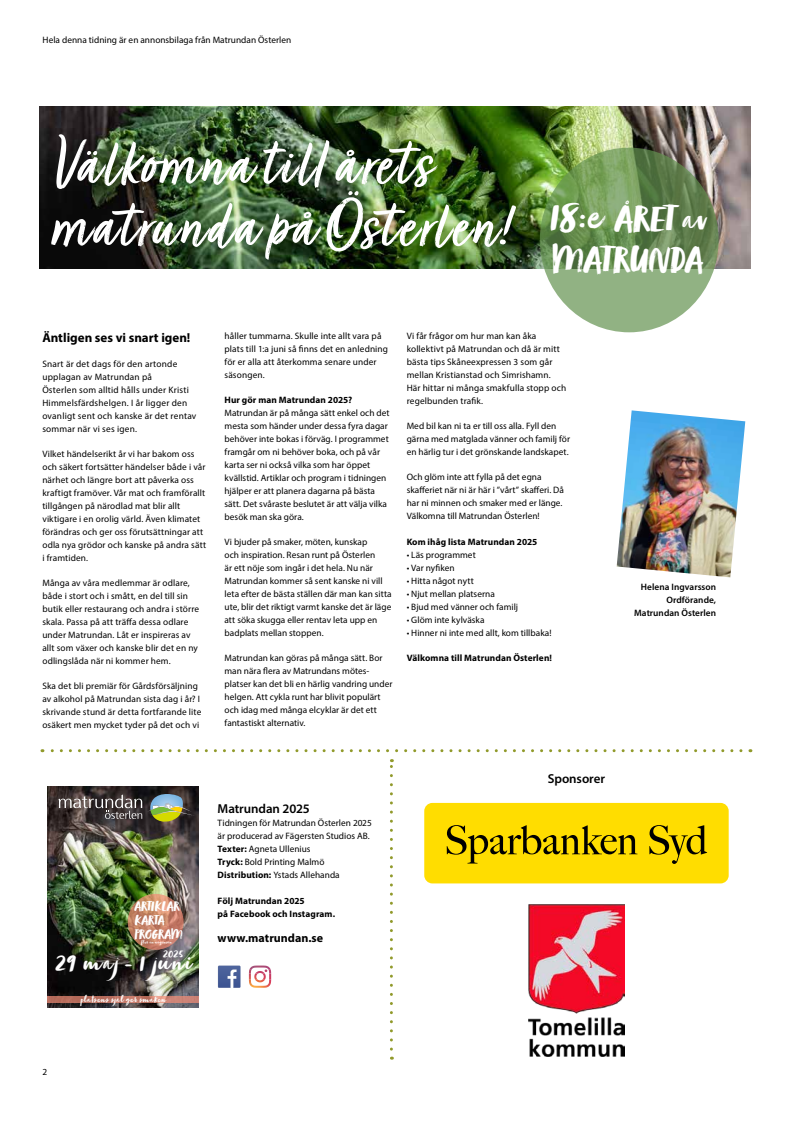
<style>
.page{position:relative;width:794px;height:1127px;background:#fff}
.page>*{position:absolute;margin:0;border:0;box-sizing:border-box;transform-origin:0 0}
.t1{font:74px/62px "Turbinado Pro";letter-spacing:.035em;color:#fff}
.t2{font:38px/41px "Zooja Pro";letter-spacing:.01em;color:#fff}
.t3{font:27.3px "Zooja Pro";letter-spacing:.07em;color:#fff}
.t4{font:13.9px/13.9px "Zooja Pro";letter-spacing:.015em;color:#fff}
.t5{font:700 13px "Myriad Pro";color:#000}
.t6{font:600 13px "Myriad Pro";letter-spacing:-.005em;color:#000}
.t7{font:12.6px "Zooja Pro";color:#fff}
.t8{font:700 12px "Myriad Pro";color:#000}
.t9{font:10.1px "Zooja Pro";letter-spacing:.065em;color:#fff}
.t10{font:9.3px/13px "Myriad Pro";letter-spacing:.01em;color:#000}
.t11{font:700 9.3px/13px "Myriad Pro";letter-spacing:.01em;color:#000}
.t12{font:600 9.3px/13px "Myriad Pro";letter-spacing:.005em;color:#000;text-align:right}
.t13{font:5.2px "Zooja Pro";letter-spacing:.075em;color:#fff}
.s1{font-size:47px}
.s2{font-weight:700}
</style>
<div class="page">
<img style="left:40px;top:106px;width:710px;height:162px">
<svg style="left:390px;top:759px;width:3px;height:290px"></svg>
<svg style="left:42px;top:749px;width:699px;height:3px"></svg>
<svg style="left:249px;top:970px;width:13px;height:10px"></svg>
<img style="left:249px;top:980px;width:22px;height:8px">
<img style="left:249px;top:965px;width:22px;height:5px">
<svg style="left:262px;top:970px;width:9px;height:10px"></svg>
<svg style="left:218px;top:965px;width:23px;height:23px"></svg>
<svg style="left:218px;top:966px;width:22px;height:22px"></svg>
<svg style="left:540px;top:148px;width:178px;height:184px;background:#739660"></svg>
<img style="left:616px;top:410px;width:129px;height:167px">
<img style="left:529px;top:905px;width:95px;height:152px">
<div style="left:424px;top:803px;width:304px;height:80px;background:#fd0;border-radius:8px"></div>
<svg style="left:447px;top:825px;width:190px;height:38px"></svg>
<svg style="left:649px;top:825px;width:58px;height:39px"></svg>
<img style="left:47px;top:786px;width:152px;height:222px">
<svg style="left:128px;top:894px;width:56px;height:56px;background:#c58166"></svg>
<svg style="left:58px;top:794px;width:137px;height:29px;background:#5f5e52"></svg>
<svg style="left:47px;top:996px;width:152px;height:7px"></svg>
<p class="t10" style="left:43px;top:33px;width:250px">Hela denna tidning är en annonsbilaga från Matrundan Österlen</p>
<h1 class="t1" style="left:51px;top:139px;width:461px">Välkomna till årets matrunda på Österlen!</h1>
<h2 class="t2" style="left:549px;top:202px;width:158px"><span class="s1">18:e</span> ÅRET av<br>MATRUNDA</h2>
<h3 class="t5" style="left:42px;top:329px;width:150px">Äntligen ses vi snart igen!</h3>
<p class="t10" style="left:42px;top:357px;width:156px">Snart är det dags för den artonde upplagan av Matrundan på<br>Österlen som alltid hålls under Kristi<br>Himmelsfärdshelgen. I år ligger den ovanligt sent och kanske är det rentav sommar när vi ses igen.</p>
<p class="t10" style="left:42px;top:447px;width:165px">Vilket händelserikt år vi har bakom oss och säkert fortsätter händelser både i vår närhet och längre bort att påverka oss kraftigt framöver. Vår mat och framförallt tillgången på närodlad mat blir allt viktigare i en orolig värld. Även klimatet förändras och ger oss förutsättningar att odla nya grödor och kanske på andra sätt i framtiden.</p>
<p class="t10" style="left:42px;top:576px;width:158px">Många av våra medlemmar är odlare, både i stort och i smått, en del till sin butik eller restaurang och andra i större skala. Passa på att träffa dessa odlare under Matrundan. Låt er inspireras av allt som växer och kanske blir det en ny odlingslåda när ni kommer hem.</p>
<p class="t10" style="left:42px;top:679px;width:160px">Ska det bli premiär för Gårdsförsäljning av alkohol på Matrundan sista dag i år? I skrivande stund är detta fortfarande lite osäkert men mycket tyder på det och vi</p>
<p class="t10" style="left:224px;top:330px;width:165px">håller tummarna. Skulle inte allt vara på plats till 1:a juni så finns det en anledning för er alla att återkomma senare under säsongen.</p>
<p class="t11" style="left:224px;top:393px;width:129px">Hur gör man Matrundan 2025?</p>
<p class="t10" style="left:224px;top:406px;width:167px">Matrundan är på många sätt enkel och det mesta som händer under dessa fyra dagar behöver inte bokas i förväg. I programmet framgår om ni behöver boka, och på vår karta ser ni också vilka som har öppet kvällstid. Artiklar och program i tidningen hjälper er att planera dagarna på bästa sätt. Det svåraste beslutet är att välja vilka besök man ska göra.</p>
<p class="t10" style="left:224px;top:535px;width:169px">Vi bjuder på smaker, möten, kunskap<br>och inspiration. Resan runt på Österlen<br>är ett nöje som ingår i det hela. Nu när Matrundan kommer så sent kanske ni vill leta efter de bästa ställen där man kan sitta ute, blir det riktigt varmt kanske det är läge att söka skugga eller rentav leta upp en badplats mellan stoppen.</p>
<p class="t10" style="left:224px;top:651px;width:169px">Matrundan kan göras på många sätt. Bor man nära flera av Matrundans mötes&shy;platser kan det bli en härlig vandring under helgen. Att cykla runt har blivit populärt och idag med många elcyklar är det ett fantastiskt alternativ.</p>
<p class="t10" style="left:407px;top:330px;width:161px">Vi får frågor om hur man kan åka kollektivt på Matrundan och då är mitt bästa tips Skåneexpressen 3 som går mellan Kristianstad och Simrishamn.<br>Här hittar ni många smakfulla stopp och regelbunden trafik.</p>
<p class="t10" style="left:407px;top:420px;width:165px">Med bil kan ni ta er till oss alla. Fyll den gärna med matglada vänner och familj för en härlig tur i det grönskande landskapet.</p>
<p class="t10" style="left:407px;top:471px;width:159px">Och glöm inte att fylla på det egna skafferiet när ni är här i ”vårt” skafferi. Då har ni minnen och smaker med er länge.<br>Välkomna till Matrundan Österlen!</p>
<p class="t11" style="left:407px;top:535px;width:132px">Kom ihåg lista Matrundan 2025</p>
<p class="t10" style="left:407px;top:548px;width:71px">• Läs programmet</p>
<p class="t10" style="left:407px;top:561px;width:49px">• Var nyfiken</p>
<p class="t10" style="left:407px;top:574px;width:69px">• Hitta något nytt</p>
<p class="t10" style="left:407px;top:587px;width:90px">• Njut mellan platserna</p>
<p class="t10" style="left:407px;top:600px;width:113px">• Bjud med vänner och familj</p>
<p class="t10" style="left:407px;top:613px;width:79px">• Glöm inte kylväska</p>
<p class="t10" style="left:407px;top:626px;width:146px">• Hinner ni inte med allt, kom tillbaka!</p>
<p class="t11" style="left:407px;top:651px;width:147px">Välkomna till Matrundan Österlen!</p>
<h3 class="t4" style="left:134px;top:901px;width:50px">ARTIKLAR<br>KARTA<br>PROGRAM</h3>
<h3 class="t3" style="left:55px;top:946px;width:136px">29 maj - 1 juni</h3>
<p class="t13" style="left:141px;top:939px;width:32px">fler än någonsin</p>
<h3 class="t7" style="left:163px;top:946px;width:22px">2025</h3>
<p class="t9" style="left:80px;top:993px;width:86px">platsens själ ger smaken</p>
<h3 class="t6" style="left:218px;top:800px;width:94px">Matrundan 2025</h3>
<p class="t10" style="left:218px;top:816px;width:156px">Tidningen för Matrundan Österlen 2025 är producerad av Fägersten Studios AB.<br><span class="s2">Texter:</span> Agneta Ullenius<br><span class="s2">Tryck:</span> Bold Printing Malmö<br><span class="s2">Distribution:</span> Ystads Allehanda</p>
<p class="t11" style="left:218px;top:894px;width:119px">Följ Matrundan 2025<br>på Facebook och Instagram.</p>
<p class="t8" style="left:218px;top:930px;width:107px">www.matrundan.se</p>
<h3 class="t6" style="left:548px;top:771px;width:59px">Sponsorer</h3>
<p class="t10" style="left:43px;top:1065px;width:6px">2</p>
<p class="t12" style="left:634px;top:580px;width:83px">Helena Ingvarsson<br>Ordförande,<br>Matrundan Österlen</p>
</div>
